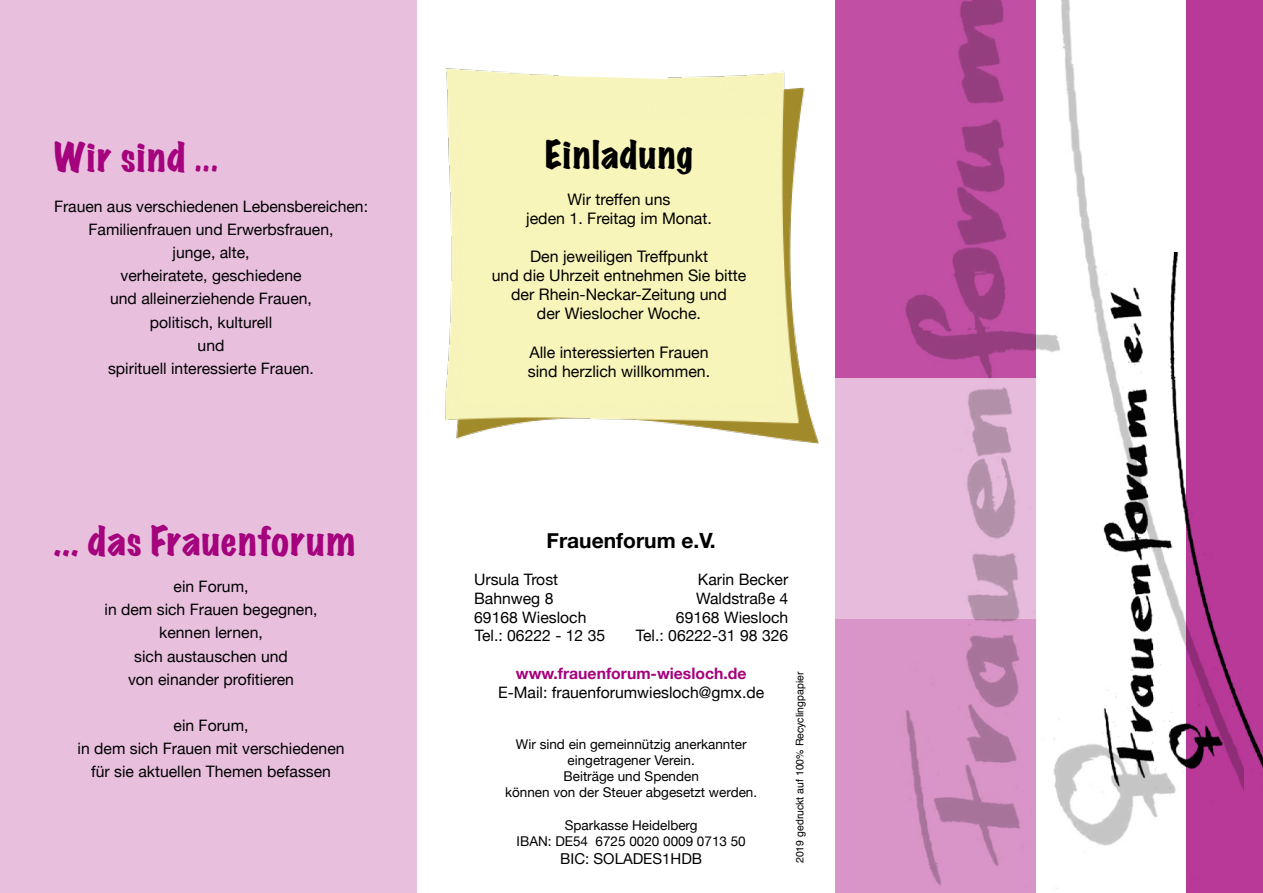
<style>
.page{position:relative;width:1263px;height:893px;background:#fff}
.page>*{position:absolute;margin:0;border:0;box-sizing:border-box;transform-origin:0 0}
.t1{font:expanded 36px "Marker Felt";letter-spacing:.035em;color:#a5027d}
.t2{font:expanded 34.5px "Marker Felt";letter-spacing:.04em;color:#000}
.t3{font:700 21px "Helvetica Neue";color:#000}
.t4{font:15.9px/19px "Helvetica Neue";color:#000;text-align:center}
.t5{font:15.75px/23.1px "Helvetica Neue";color:#000;text-align:center}
.t6{font:700 15.75px "Helvetica Neue";color:#a5027d}
.t7{font:15px "Helvetica Neue";color:#000}
.t8{font:13.5px/16.2px "Helvetica Neue";color:#000;text-align:center}
.t9{font:10.5px "Helvetica";color:#000}
.s1{font-weight:100;font-stretch:normal}
</style>
<div class="page">
<div style="left:0;top:0;width:417px;height:893px;background:#e8c0de"></div>
<div style="left:835px;top:0;width:200px;height:427px;background:#c150a5"></div>
<div style="left:835px;top:378px;width:200px;height:242px;background:#e7bbdc"></div>
<div style="left:835px;top:620px;width:200px;height:273px;background:#d995c8"></div>
<div style="left:1186px;top:0;width:77px;height:893px;background:#b93999"></div>
<img style="left:899px;top:0;width:345px;height:893px">
<img style="left:445px;top:68px;width:373px;height:375px">
<div style="left:462px;top:118px;width:314px;height:286px;background:#f8f5ba"></div>
<svg style="left:558px;top:68px;width:110px;height:11px"></svg>
<h1 class="t1" style="left:54px;top:129px;width:165px">Wir sind <span class="s1">...</span></h1>
<p class="t5" style="left:54px;top:195px;width:316px">Frauen aus verschiedenen Lebensbereichen:<br>Familienfrauen und Erwerbsfrauen,<br>junge, alte,<br>verheiratete, geschiedene<br>und alleinerziehende Frauen,<br>politisch, kulturell<br>und<br>spirituell interessierte Frauen.</p>
<h1 class="t1" style="left:54px;top:513px;width:303px">... das Frauenforum</h1>
<p class="t5" style="left:105px;top:576px;width:214px">ein Forum,<br>in dem sich Frauen begegnen, kennen lernen,<br>sich austauschen und<br>von einander profitieren</p>
<p class="t5" style="left:78px;top:715px;width:268px">ein Forum,<br>in dem sich Frauen mit verschiedenen für sie aktuellen Themen befassen</p>
<h2 class="t2" style="left:545px;top:127px;width:149px">Einladung</h2>
<p class="t4" style="left:526px;top:191px;width:187px">Wir treffen uns<br>jeden 1. Freitag im Monat.</p>
<p class="t4" style="left:492px;top:248px;width:256px">Den jeweiligen Treffpunkt<br>und die Uhrzeit entnehmen Sie bitte der Rhein-Neckar-Zeitung und<br>der Wieslocher Woche.</p>
<p class="t4" style="left:528px;top:343px;width:184px;text-align:left">Alle interessierten Frauen sind herzlich willkommen.</p>
<h3 class="t3" style="left:547px;top:524px;width:171px">Frauenforum e.V.</h3>
<p class="t5" style="left:474px;top:568px;width:86px">Ursula Trost</p>
<p class="t5" style="left:698px;top:568px;width:92px">Karin Becker</p>
<p class="t5" style="left:474px;top:587px;width:81px">Bahnweg 8</p>
<p class="t5" style="left:696px;top:587px;width:94px">Waldstraße 4</p>
<p class="t5" style="left:474px;top:606px;width:114px">69168 Wiesloch</p>
<p class="t5" style="left:676px;top:606px;width:114px">69168 Wiesloch</p>
<p class="t5" style="left:475px;top:625px;width:132px">Tel.: 06222 - 12 35</p>
<p class="t5" style="left:636px;top:625px;width:154px">Tel.: 06222-31 98 326</p>
<p class="t6" style="left:516px;top:661px;width:232px">www.frauenforum-wiesloch.de</p>
<p class="t5" style="left:498px;top:682px;width:268px">E-Mail: frauenforumwiesloch@gmx.de</p>
<p class="t8" style="left:505px;top:736px;width:254px">Wir sind ein gemeinnützig anerkannter eingetragener Verein.<br>Beiträge und Spenden<br>können von der Steuer abgesetzt werden.</p>
<p class="t8" style="left:517px;top:817px;width:231px">Sparkasse Heidelberg<br>IBAN: DE54 6725 0020 0009 0713 50</p>
<p class="t7" style="left:560px;top:848px;width:143px">BIC: SOLADES1HDB</p>
<p class="t9" style="left:792px;top:863px;width:193px;rotate:-90deg">2019 gedruckt auf 100% Recyclingpapier</p>
</div>
